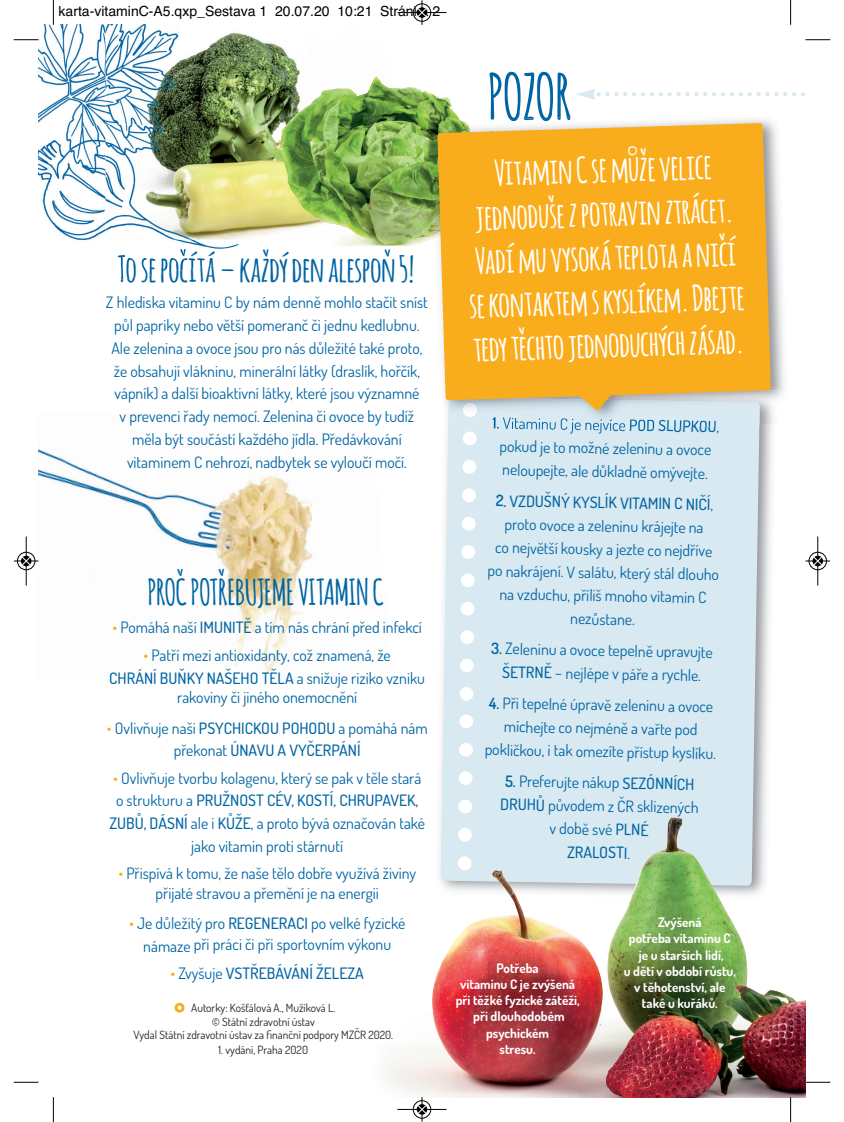
<style>
.page{position:relative;width:844px;height:1122px;background:#fff}
.page>*{position:absolute;margin:0;border:0;box-sizing:border-box;transform-origin:0 0}
.t1{font:700 61.6px "Amatic";color:#0065a4}
.t2{font:700 35px/43.8px "Amatic";color:#fff;text-align:center}
.t3{font:700 35px "Amatic";color:#0065a4}
.t4{font:15.75px/23.3px "Dosis";color:#0065a4;text-align:center}
.t5{font:500 15.75px "Dosis";color:#0065a4}
.t6{font:14px "Helvetica";color:#000}
.t7{font:700 13.12px/16.1px "Dosis";color:#fff;text-align:center}
.t8{font:11.38px/13.8px "Dosis";color:#231f20;text-align:center}
.s1{color:#faad1c}
.s2{font-weight:500}
.s3{font-weight:400;color:#faad1c}
.s4{font-weight:400}
.s5{font-weight:600}
</style>
<div class="page">
<img style="left:38px;top:449px;width:275px;height:224px">
<img style="left:759px;top:435px;width:13px;height:381px">
<div style="left:440px;top:435px;width:319px;height:381px;background:#d8e9f1"></div>
<div style="left:459px;top:686px;width:14px;height:14px;background:#fff;border-radius:50%"></div>
<div style="left:460px;top:658px;width:13px;height:14px;background:#fff;border-radius:50%"></div>
<div style="left:460px;top:630px;width:14px;height:14px;background:#fff;border-radius:50%"></div>
<div style="left:460px;top:601px;width:14px;height:14px;background:#fff;border-radius:50%"></div>
<div style="left:461px;top:573px;width:14px;height:14px;background:#fff;border-radius:50%"></div>
<div style="left:461px;top:545px;width:14px;height:13px;background:#fff;border-radius:50%"></div>
<div style="left:461px;top:516px;width:14px;height:14px;background:#fff;border-radius:50%"></div>
<div style="left:462px;top:488px;width:14px;height:14px;background:#fff;border-radius:50%"></div>
<div style="left:462px;top:460px;width:14px;height:13px;background:#fff;border-radius:50%"></div>
<div style="left:462px;top:431px;width:14px;height:14px;background:#fff;border-radius:50%"></div>
<div style="left:458px;top:799px;width:14px;height:14px;background:#fff;border-radius:50%"></div>
<div style="left:458px;top:771px;width:14px;height:13px;background:#fff;border-radius:50%"></div>
<div style="left:459px;top:742px;width:14px;height:14px;background:#fff;border-radius:50%"></div>
<div style="left:459px;top:714px;width:14px;height:14px;background:#fff;border-radius:50%"></div>
<img style="left:235px;top:32px;width:157px;height:207px">
<img style="left:38px;top:25px;width:68px;height:100px">
<img style="left:106px;top:25px;width:129px;height:100px">
<svg style="left:576px;top:89px;width:229px;height:11px"></svg>
<img style="left:431px;top:111px;width:353px;height:283px">
<img style="left:447px;top:384px;width:334px;height:51px">
<div style="left:448px;top:411px;width:311px;height:23px;background:#d9eaf2"></div>
<svg style="left:492px;top:417px;width:6px;height:11px"></svg>
<img style="left:503px;top:417px;width:83px;height:15px">
<img style="left:629px;top:419px;width:86px;height:10px">
<svg style="left:464px;top:431px;width:11px;height:3px"></svg>
<img style="left:463px;top:411px;width:14px;height:6px">
<img style="left:428px;top:121px;width:80px;height:81px">
<img style="left:489px;top:117px;width:81px;height:4px">
<svg style="left:437px;top:123px;width:333px;height:288px;background:#f5b02c"></svg>
<img style="left:53px;top:168px;width:198px;height:101px">
<img style="left:106px;top:125px;width:142px;height:114px">
<img style="left:38px;top:125px;width:68px;height:99px">
<img style="left:106px;top:125px;width:124px;height:75px">
<img style="left:118px;top:249px;width:68px;height:31px">
<img style="left:384px;top:816px;width:421px;height:280px">
<svg style="left:174px;top:1002px;width:10px;height:10px"></svg>
<svg style="left:53px;top:0;width:1px;height:25px"></svg>
<svg style="left:14px;top:39px;width:24px;height:1px"></svg>
<svg style="left:790px;top:0;width:1px;height:25px"></svg>
<svg style="left:805px;top:39px;width:25px;height:1px"></svg>
<svg style="left:53px;top:1097px;width:1px;height:24px"></svg>
<svg style="left:14px;top:1081px;width:24px;height:1px"></svg>
<svg style="left:790px;top:1096px;width:1px;height:25px"></svg>
<svg style="left:805px;top:1081px;width:25px;height:1px"></svg>
<div style="left:412px;top:3px;width:19px;height:19px;border:1px solid #fff;border-radius:50%"></div>
<hr style="left:397px;top:12px;width:49px;height:1px;background:#000">
<div style="left:413px;top:4px;width:18px;height:18px;border:1px solid #000;border-radius:50%"></div>
<svg style="left:417px;top:0;width:9px;height:25px"></svg>
<div style="left:412px;top:1099px;width:19px;height:19px;border:1px solid #fff;border-radius:50%"></div>
<hr style="left:397px;top:1108px;width:49px;height:1px;background:#000">
<div style="left:413px;top:1100px;width:18px;height:18px;border:1px solid #000;border-radius:50%"></div>
<svg style="left:417px;top:1097px;width:9px;height:24px"></svg>
<div style="left:17px;top:551px;width:19px;height:19px;border:1px solid #fff;border-radius:50%"></div>
<hr style="left:26px;top:536px;width:1px;height:49px;background:#000">
<div style="left:17px;top:552px;width:18px;height:18px;border:1px solid #000;border-radius:50%"></div>
<svg style="left:14px;top:556px;width:24px;height:9px"></svg>
<div style="left:808px;top:551px;width:18px;height:19px;border:1px solid #fff;border-radius:50%"></div>
<hr style="left:817px;top:536px;width:1px;height:49px;background:#000">
<div style="left:808px;top:552px;width:18px;height:18px;border:1px solid #000;border-radius:50%"></div>
<svg style="left:805px;top:556px;width:24px;height:9px"></svg>
<p class="t6" style="left:59px;top:6px;width:383px">karta-vitaminC-A5.qxp_Sestava 1 20.07.20 10:21 Stránka 2</p>
<h2 class="t3" style="left:117px;top:249px;width:298px">To se počítá – každý den alespoň 5!</h2>
<p class="t4" style="left:106px;top:293px;width:323px;line-height:22.8px">Z hlediska vitaminu C by nám denně mohlo stačit sníst půl papriky nebo větší pomeranč či jednu kedlubnu.<br>Ale zelenina a ovoce jsou pro nás důležité také proto, že obsahují vlákninu, minerální látky (draslík, hořčík, vápník) a další bioaktivní látky, které jsou významné<br>v prevenci řady nemocí. Zelenina či ovoce by tudíž měla být součástí každého jídla. Předávkování vitaminem C nehrozí, nadbytek se vyloučí močí.</p>
<h2 class="t3" style="left:148px;top:572px;width:238px">PROČ POTŘEBUJEME VITAMIN C</h2>
<p class="t4" style="left:112px;top:617px;width:311px"><span class="s1">•</span> Pomáhá naší <span class="s2">IMUNITĚ</span> a tím nás chrání před infekcí</p>
<p class="t4" style="left:109px;top:645px;width:317px;line-height:22.8px"><span class="s1">•</span> Patří mezi antioxidanty, což znamená, že<br><span class="s2">CHRÁNÍ BUŇKY NAŠEHO TĚLA</span> a snižuje riziko vzniku</p>
<p class="t4" style="left:177px;top:687px;width:181px">rakoviny či jiného onemocnění</p>
<p class="t4" style="left:107px;top:717px;width:322px;line-height:22.8px"><span class="s1">•</span> Ovlivňuje naši <span class="s2">PSYCHICKOU POHODU</span> a pomáhá nám překonat <span class="s2">ÚNAVU A VYČERPÁNÍ</span></p>
<p class="t4" style="left:109px;top:767px;width:317px;line-height:22.8px"><span class="s1">•</span> Ovlivňuje tvorbu kolagenu, který se pak v těle stará o strukturu a <span class="s2">PRUŽNOST CÉV, KOSTÍ, CHRUPAVEK, ZUBŮ, DÁSNÍ</span> ale i <span class="s2">KŮŽE</span>, a proto bývá označován také jako vitamin proti stárnutí</p>
<p class="t4" style="left:118px;top:864px;width:299px;line-height:20.1px"><span class="s1">•</span> Přispívá k tomu, že naše tělo dobře využívá živiny přijaté stravou a přemění je na energii</p>
<p class="t4" style="left:129px;top:914px;width:277px;line-height:20.8px"><span class="s1">•</span> Je důležitý pro <span class="s2">REGENERACI</span> po velké fyzické námaze při práci či při sportovním výkonu</p>
<p class="t5" style="left:170px;top:964px;width:195px"><span class="s3">•</span> <span class="s4">Zvyšuje</span> VSTŘEBÁVÁNÍ ŽELEZA</p>
<p class="t8" style="left:133px;top:1001px;width:261px">Autorky: Košťálová A., Mužíková L.<br>© Státní zdravotní ústav<br>Vydal Státní zdravotní ústav za finanční podpory MZČR 2020.</p>
<p class="t8" style="left:218px;top:1043px;width:91px">1. vydání, Praha 2020</p>
<h1 class="t1" style="left:488px;top:62px;width:85px">POZOR</h1>
<h2 class="t2" style="left:464px;top:153px;width:277px;rotate:-2deg">Vitamin C se může velice jednoduše z potravin ztrácet.<br>Vadí mu vysoká teplota a ničí se kontaktem s kyslíkem. Dbejte tedy těchto jednoduchých zásad.</h2>
<p class="t4" style="left:492px;top:412px;width:228px;rotate:1deg"><span class="s5">1.</span> Vitaminu C je nejvíce <span class="s2">POD SLUPKOU</span>, pokud je to možné zeleninu a ovoce neloupejte, ale důkladně omývejte.</p>
<p class="t4" style="left:489px;top:490px;width:233px;rotate:1deg"><span class="s5">2.</span> <span class="s2">VZDUŠNÝ KYSLÍK VITAMIN C NIČÍ</span>, proto ovoce a zeleninu krájejte na<br>co největší kousky a jezte co nejdříve po nakrájení. V salátu, který stál dlouho na vzduchu, příliš mnoho vitamin C nezůstane.</p>
<p class="t4" style="left:491px;top:638px;width:223px;rotate:1deg"><span class="s5">3.</span> Zeleninu a ovoce tepelně upravujte<br><span class="s2">ŠETRNĚ</span> – nejlépe v páře a rychle.</p>
<p class="t4" style="left:485px;top:692px;width:233px;rotate:1deg"><span class="s5">4.</span> Při tepelné úpravě zeleninu a ovoce míchejte co nejméně a vařte pod pokličkou, i tak omezíte přístup kyslíku.</p>
<p class="t4" style="left:500px;top:770px;width:200px;rotate:1deg"><span class="s5">5.</span> Preferujte nákup <span class="s2">SEZÓNNÍCH<br>DRUHŮ</span> původem z ČR sklizených v době své <span class="s2">PLNÉ<br>ZRALOSTI</span>.</p>
<p class="t7" style="left:455px;top:960px;width:125px">Potřeba<br>vitaminu C je zvýšená při těžké fyzické zátěži, při dlouhodobém psychickém<br>stresu.</p>
<p class="t7" style="left:623px;top:914px;width:114px">Zvýšená<br>potřeba vitaminu C je u starších lidí,<br>u dětí v období růstu, v těhotenství, ale také u kuřáků.</p>
</div>
